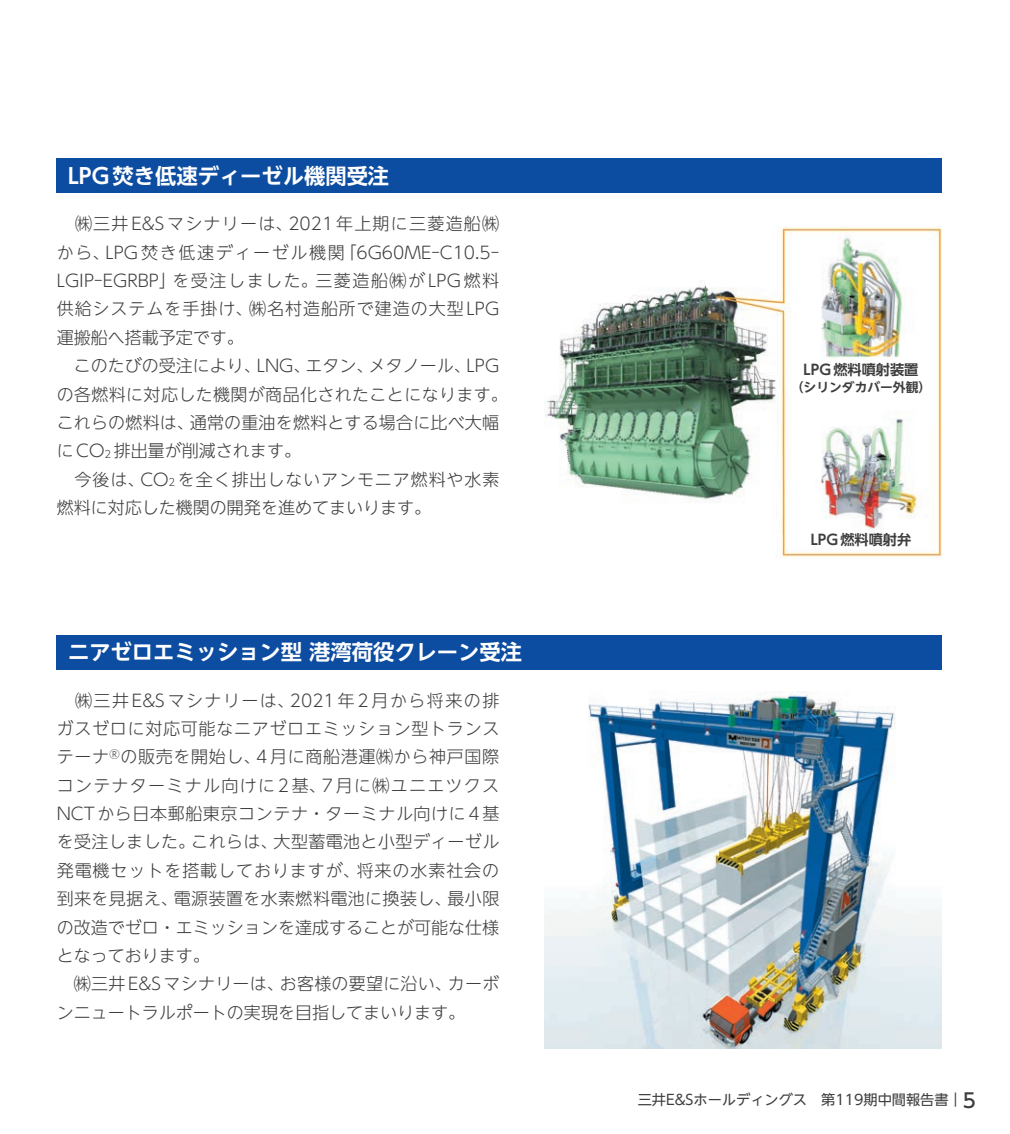
<style>
.page{position:relative;width:1010px;height:1134px;background:#fff}
.page>*{position:absolute;margin:0;border:0;box-sizing:border-box;transform-origin:0 0}
.t1{font:700 21.2px "UD Shin Go NT Pro De";color:#fff}
.t2{font:300 17px/28.4px "UD Shin Go NT Pro";letter-spacing:.02em;color:#3e3e3f}
.t3{font:14.2px "UD Shin Go NT Pro";color:#3e3e3f}
.t4{font:700 14.2px "UD Shin Go NT Pro De";color:#3e3e3f}
.t5{font:700 12.8px "UD Shin Go NT Pro De";color:#3e3e3f}
.s1{font-size:10.2px}
.s2{font-weight:500}
.s3{font-weight:500;font-size:19.8px}
</style>
<div class="page">
<div style="left:57px;top:635px;width:884px;height:34px;background:#0d4da1"></div>
<div style="left:57px;top:159px;width:884px;height:34px;background:#0d4da1"></div>
<img style="left:544px;top:227px;width:397px;height:331px">
<img style="left:544px;top:692px;width:397px;height:357px">
<p class="t1" style="left:68px;top:159px;width:322px">LPG焚き低速ディーゼル機関受注</p>
<p class="t2" style="left:57px;top:209px;width:452px">　㈱三井E&amp;Sマシナリーは、2021年上期に三菱造船㈱から、LPG 焚き低速ディーゼル機関「6G60ME-C10.5-<br>LGIP-EGRBP」を受注しました。三菱造船㈱が LPG 燃料供給システムを手掛け、㈱名村造船所で建造の大型LPG運搬船へ搭載予定です。<br>　このたびの受注により、LNG、エタン、メタノール、LPGの各燃料に対応した機関が商品化されたことになります。これらの燃料は、通常の重油を燃料とする場合に比べ大幅にCO<span class="s1">2</span> 排出量が削減されます。<br>　今後は、CO<span class="s1">2</span> を全く排出しないアンモニア燃料や水素燃料に対応した機関の開発を進めてまいります。</p>
<p class="t1" style="left:68px;top:635px;width:455px">ニアゼロエミッション型 港湾荷役クレーン受注</p>
<p class="t2" style="left:57px;top:685px;width:444px">　㈱三井E&amp;Sマシナリーは、2021年2月から将来の排ガスゼロに対応可能なニアゼロエミッション型トランステーナ<sup>Ⓡ</sup>の販売を開始し、4月に商船港運㈱から神戸国際コンテナターミナル向けに2基、7月に㈱ユニエツクス<br>NCTから日本郵船東京コンテナ・ターミナル向けに4基を受注しました。これらは、大型蓄電池と小型ディーゼル発電機セットを搭載しておりますが、将来の水素社会の到来を見据え、電源装置を水素燃料電池に換装し、最小限の改造でゼロ・エミッションを達成することが可能な仕様となっております。<br>　㈱三井E&amp;Sマシナリーは、お客様の要望に沿い、カーボンニュートラルポートの実現を目指してまいります。</p>
<p class="t4" style="left:803px;top:358px;width:116px">LPG燃料噴射装置</p>
<p class="t5" style="left:790px;top:377px;width:142px">（シリンダカバー外観）</p>
<p class="t4" style="left:810px;top:528px;width:102px">LPG燃料噴射弁</p>
<p class="t3" style="left:637px;top:1088px;width:339px">三井E&amp;Sホールディングス　第119期中間報告書<span class="s2">｜</span><span class="s3">5</span></p>
</div>
